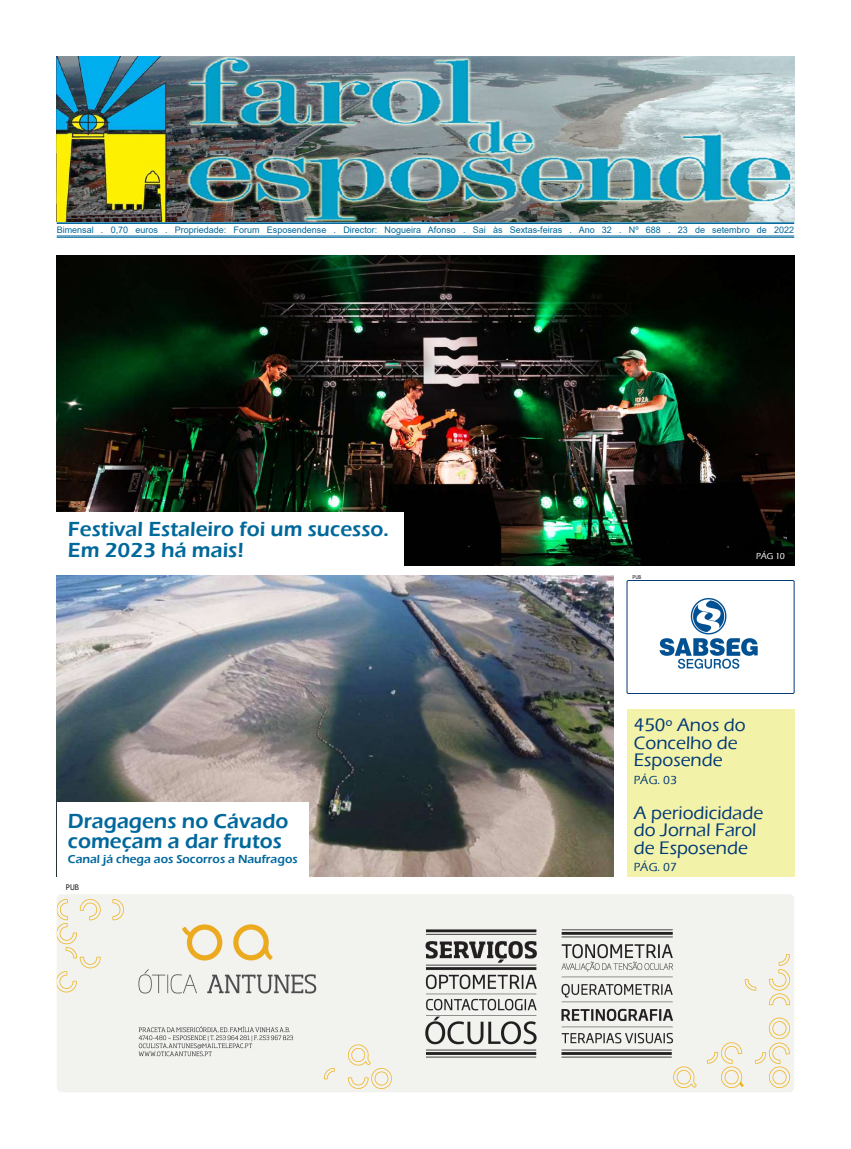
<style>
.page{position:relative;width:851px;height:1149px;background:#fff}
.page>*{position:absolute;margin:0;border:0;box-sizing:border-box;transform-origin:0 0}
.t1{font:600 21px/20.4px "Eras ITC";color:#01689c}
.t2{font:500 18.7px/17.4px "Eras ITC";color:#013976}
.t3{font:500 12.1px "Eras ITC";color:#013976}
.t4{font:600 12px "Eras ITC";color:#01689c}
.t5{font:9px "Arial";color:#01689c}
.t6{font:500 9px "Eras ITC";color:#fff}
.t7{font:7.8px "Trebuchet MS";color:#231f20;scale:.95 1}
.t8{font:5.3px "Trebuchet MS";color:#231f20;scale:.95 1}
</style>
<div class="page">
<hr style="left:57px;top:235px;width:737px;height:1px;background:#01689c">
<hr style="left:57px;top:237px;width:737px;height:1px;background:#01689c">
<hr style="left:57px;top:222px;width:737px;height:1px;background:#01689c">
<hr style="left:57px;top:223px;width:737px;height:1px;background:#01689c">
<img style="left:57px;top:57px;width:737px;height:165px">
<img style="left:57px;top:255px;width:737px;height:310px">
<img style="left:57px;top:894px;width:737px;height:197px">
<img style="left:659px;top:598px;width:99px;height:71px">
<div style="left:626px;top:580px;width:168px;height:113px;border:1px solid #013976"></div>
<img style="left:57px;top:575px;width:556px;height:301px">
<div style="left:57px;top:802px;width:252px;height:79px;background:#fff"></div>
<div style="left:49px;top:512px;width:354px;height:54px;background:#fff"></div>
<div style="left:627px;top:709px;width:167px;height:167px;background:#f3f2a9"></div>
<p class="t5" style="left:57px;top:224px;width:738px">Bimensal . 0,70 euros . Propriedade: Forum Esposendense . Director: Nogueira Afonso . Sai às Sextas-feiras . Ano 32 . Nº 688 . 23 de setembro de 2022</p>
<h1 class="t1" style="left:68px;top:519px;width:322px">Festival Estaleiro foi um sucesso.<br>Em 2023 há mais!</h1>
<h1 class="t1" style="left:68px;top:810px;width:222px">Dragagens no Cávado começam a dar frutos</h1>
<h3 class="t4" style="left:68px;top:852px;width:231px">Canal já chega aos Socorros a Naufragos</h3>
<p class="t7" style="left:66px;top:881px;width:15px">PUB</p>
<p class="t8" style="left:632px;top:573px;width:11px">PUB</p>
<p class="t6" style="left:756px;top:550px;width:30px">PÁG 10</p>
<h2 class="t2" style="left:633px;top:716px;width:113px">450º Anos do<br>Concelho de<br>Esposende</h2>
<h3 class="t3" style="left:633px;top:772px;width:45px">PÁG. 03</h3>
<h2 class="t2" style="left:633px;top:803px;width:131px">A periodicidade do Jornal Farol de Esposende</h2>
<h3 class="t3" style="left:633px;top:860px;width:45px">PÁG. 07</h3>
</div>
